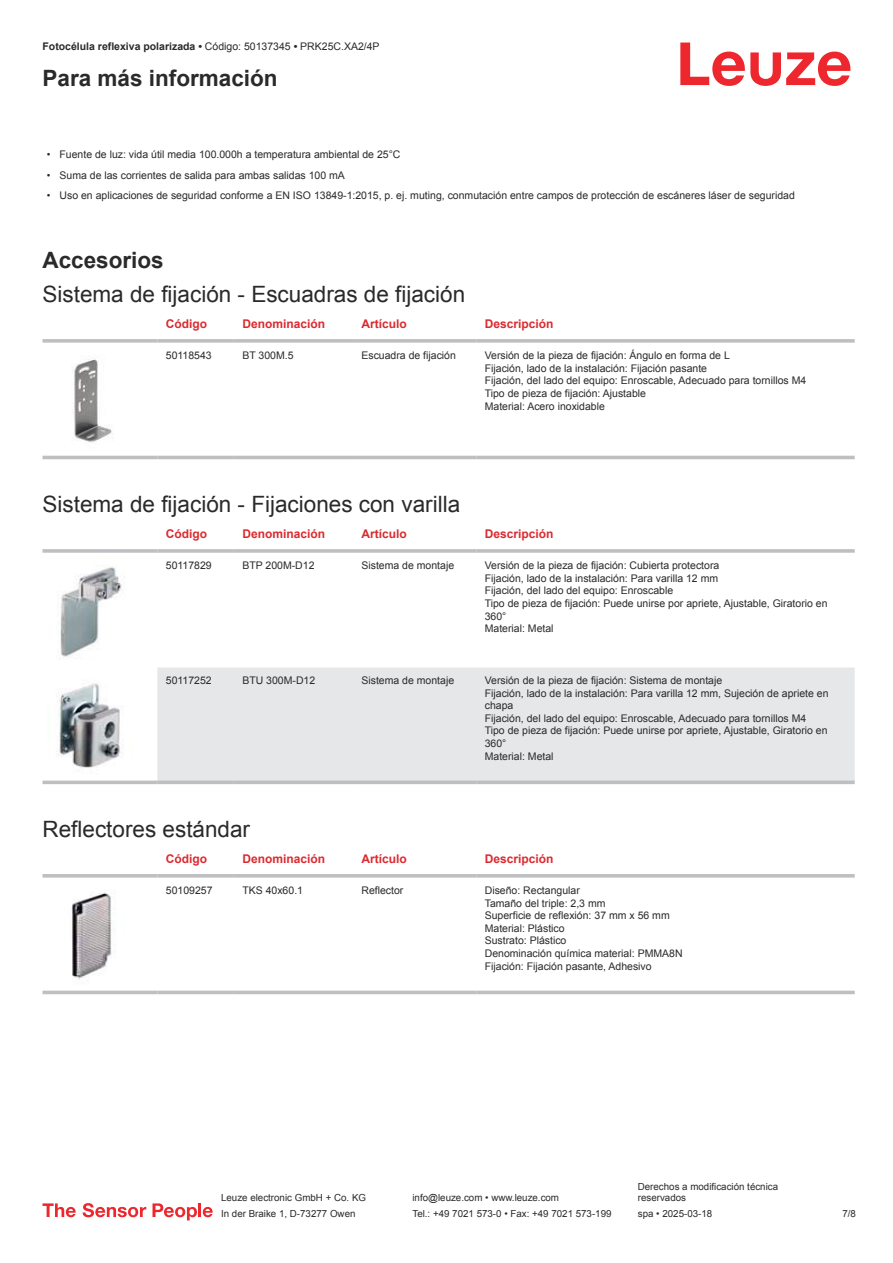
<style>
.page{position:relative;width:893px;height:1263px;background:#fff}
.page>*{position:absolute;margin:0;border:0;box-sizing:border-box;transform-origin:0 0}
.t1{font:22.5px "Arial";color:#2b292a}
.t2{font:700 22.5px "Arial";color:#2b292a}
.t3{font:700 12px "Arial";color:#db2a30}
.t4{font:10.5px/12.6px "Arial";color:#2b292a}
.t5{font:700 10.5px "Arial";color:#2b292a}
.t6{font:9.75px/11.7px "Arial";color:#2b292a}
.s1{font-weight:400}
</style>
<div class="page">
<svg style="left:680px;top:43px;width:170px;height:43px"></svg>
<div style="left:43px;top:455px;width:812px;height:5px;background:#edeeee"></div>
<svg style="left:43px;top:339px;width:114px;height:4px"></svg>
<svg style="left:157px;top:339px;width:77px;height:4px"></svg>
<svg style="left:234px;top:339px;width:119px;height:4px"></svg>
<svg style="left:353px;top:339px;width:123px;height:4px"></svg>
<svg style="left:476px;top:339px;width:379px;height:4px;background:#c3c5c7"></svg>
<hr style="left:43px;top:456px;width:114px;height:3px;background:#bdbfc1">
<hr style="left:157px;top:456px;width:77px;height:3px;background:#bdbfc1">
<hr style="left:234px;top:456px;width:119px;height:3px;background:#bdbfc1">
<hr style="left:353px;top:456px;width:123px;height:3px;background:#bdbfc1">
<hr style="left:476px;top:456px;width:379px;height:3px;background:#bdbfc1">
<img style="left:72px;top:358px;width:40px;height:85px">
<div style="left:157px;top:667px;width:698px;height:113px;background:#e6e7e9"></div>
<svg style="left:43px;top:549px;width:114px;height:4px"></svg>
<hr style="left:157px;top:549px;width:77px;height:4px;background:#c6c8ca">
<svg style="left:234px;top:549px;width:119px;height:4px"></svg>
<svg style="left:353px;top:549px;width:123px;height:4px"></svg>
<hr style="left:476px;top:549px;width:379px;height:4px;background:#c6c8ca">
<svg style="left:43px;top:780px;width:114px;height:4px"></svg>
<svg style="left:157px;top:780px;width:77px;height:4px"></svg>
<svg style="left:234px;top:780px;width:119px;height:4px"></svg>
<svg style="left:353px;top:780px;width:123px;height:4px"></svg>
<svg style="left:476px;top:780px;width:379px;height:4px;background:#c2c4c6"></svg>
<img style="left:60px;top:567px;width:62px;height:90px">
<img style="left:57px;top:683px;width:66px;height:85px">
<div style="left:43px;top:990px;width:812px;height:5px;background:#efefef"></div>
<svg style="left:43px;top:874px;width:114px;height:4px"></svg>
<svg style="left:157px;top:874px;width:77px;height:4px"></svg>
<svg style="left:234px;top:874px;width:119px;height:4px"></svg>
<svg style="left:353px;top:874px;width:123px;height:4px"></svg>
<svg style="left:476px;top:874px;width:379px;height:4px;background:#c3c5c7"></svg>
<hr style="left:43px;top:991px;width:114px;height:3px;background:#bdbfc1">
<hr style="left:157px;top:991px;width:77px;height:3px;background:#bdbfc1">
<hr style="left:234px;top:991px;width:119px;height:3px;background:#bdbfc1">
<hr style="left:353px;top:991px;width:123px;height:3px;background:#bdbfc1">
<hr style="left:476px;top:991px;width:379px;height:3px;background:#bdbfc1">
<img style="left:72px;top:892px;width:44px;height:88px">
<svg style="left:43px;top:1203px;width:33px;height:14px"></svg>
<svg style="left:83px;top:1203px;width:63px;height:14px"></svg>
<svg style="left:153px;top:1203px;width:44px;height:17px"></svg>
<hr style="left:198px;top:1203px;width:3px;height:14px;background:#ed272d">
<svg style="left:203px;top:1207px;width:10px;height:10px"></svg>
<p class="t5" style="left:43px;top:43px;width:339px">Fotocélula reflexiva polarizada • <span class="s1">Código: 50137345</span> • <span class="s1">PRK25C.XA2/4P</span></p>
<h1 class="t2" style="left:43px;top:70px;width:237px">Para más información</h1>
<p class="t4" style="left:47px;top:149px;width:355px">• Fuente de luz: vida útil media 100.000h a temperatura ambiental de 25°C</p>
<p class="t4" style="left:47px;top:170px;width:300px">• Suma de las corrientes de salida para ambas salidas 100 mA</p>
<p class="t4" style="left:47px;top:190px;width:750px">• Uso en aplicaciones de seguridad conforme a EN ISO 13849-1:2015, p. ej. muting, conmutación entre campos de protección de escáneres láser de seguridad</p>
<h1 class="t2" style="left:43px;top:252px;width:123px">Accesorios</h1>
<h1 class="t1" style="left:43px;top:286px;width:424px">Sistema de fijación - Escuadras de fijación</h1>
<p class="t3" style="left:166px;top:319px;width:43px">Código</p>
<p class="t3" style="left:242px;top:319px;width:84px">Denominación</p>
<p class="t3" style="left:361px;top:319px;width:47px">Artículo</p>
<p class="t3" style="left:485px;top:319px;width:70px">Descripción</p>
<p class="t4" style="left:166px;top:350px;width:47px">50118543</p>
<p class="t4" style="left:242px;top:350px;width:53px">BT 300M.5</p>
<p class="t4" style="left:361px;top:350px;width:96px">Escuadra de fijación</p>
<p class="t4" style="left:485px;top:350px;width:323px">Versión de la pieza de fijación: Ángulo en forma de L<br>Fijación, lado de la instalación: Fijación pasante<br>Fijación, del lado del equipo: Enroscable, Adecuado para tornillos M4<br>Tipo de pieza de fijación: Ajustable<br>Material: Acero inoxidable</p>
<h1 class="t1" style="left:43px;top:496px;width:419px">Sistema de fijación - Fijaciones con varilla</h1>
<p class="t3" style="left:166px;top:530px;width:43px">Código</p>
<p class="t3" style="left:242px;top:530px;width:84px">Denominación</p>
<p class="t3" style="left:361px;top:530px;width:47px">Artículo</p>
<p class="t3" style="left:485px;top:530px;width:70px">Descripción</p>
<p class="t4" style="left:166px;top:560px;width:47px">50117829</p>
<p class="t4" style="left:242px;top:560px;width:74px">BTP 200M-D12</p>
<p class="t4" style="left:361px;top:560px;width:94px">Sistema de montaje</p>
<p class="t4" style="left:485px;top:560px;width:344px">Versión de la pieza de fijación: Cubierta protectora<br>Fijación, lado de la instalación: Para varilla 12 mm<br>Fijación, del lado del equipo: Enroscable<br>Tipo de pieza de fijación: Puede unirse por apriete, Ajustable, Giratorio en 360°<br>Material: Metal</p>
<p class="t4" style="left:166px;top:675px;width:47px">50117252</p>
<p class="t4" style="left:242px;top:675px;width:74px">BTU 300M-D12</p>
<p class="t4" style="left:361px;top:675px;width:94px">Sistema de montaje</p>
<p class="t4" style="left:485px;top:675px;width:345px">Versión de la pieza de fijación: Sistema de montaje<br>Fijación, lado de la instalación: Para varilla 12 mm, Sujeción de apriete en chapa<br>Fijación, del lado del equipo: Enroscable, Adecuado para tornillos M4<br>Tipo de pieza de fijación: Puede unirse por apriete, Ajustable, Giratorio en 360°<br>Material: Metal</p>
<h1 class="t1" style="left:43px;top:820px;width:209px">Reflectores estándar</h1>
<p class="t3" style="left:166px;top:854px;width:43px">Código</p>
<p class="t3" style="left:242px;top:854px;width:84px">Denominación</p>
<p class="t3" style="left:361px;top:854px;width:47px">Artículo</p>
<p class="t3" style="left:485px;top:854px;width:70px">Descripción</p>
<p class="t4" style="left:166px;top:885px;width:48px">50109257</p>
<p class="t4" style="left:242px;top:885px;width:62px">TKS 40x60.1</p>
<p class="t4" style="left:361px;top:885px;width:44px">Reflector</p>
<p class="t4" style="left:485px;top:885px;width:199px">Diseño: Rectangular<br>Tamaño del triple: 2,3 mm<br>Superficie de reflexión: 37 mm x 56 mm<br>Material: Plástico<br>Sustrato: Plástico<br>Denominación química material: PMMA8N<br>Fijación: Fijación pasante, Adhesivo</p>
<p class="t6" style="left:221px;top:1193px;width:146px">Leuze electronic GmbH + Co. KG</p>
<p class="t6" style="left:412px;top:1193px;width:148px">info@leuze.com • www.leuze.com</p>
<p class="t6" style="left:638px;top:1181px;width:142px">Derechos a modificación técnica reservados</p>
<p class="t6" style="left:221px;top:1209px;width:136px">In der Braike 1, D-73277 Owen</p>
<p class="t6" style="left:412px;top:1209px;width:201px">Tel.: +49 7021 573-0 • Fax: +49 7021 573-199</p>
<p class="t6" style="left:638px;top:1209px;width:76px">spa • 2025-03-18</p>
<p class="t6" style="left:842px;top:1209px;width:15px">7 /8</p>
</div>
